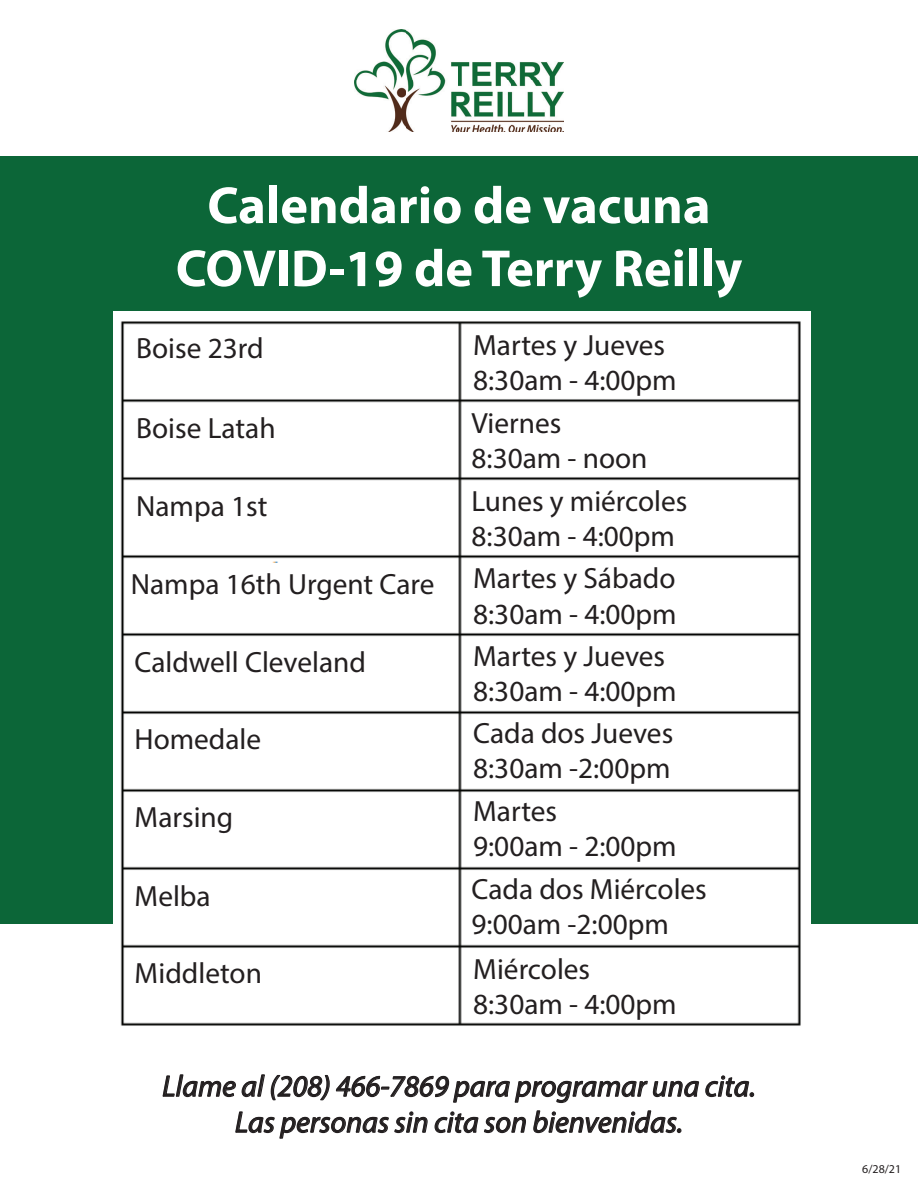
<style>
.page{position:relative;width:918px;height:1188px;background:#fff}
.page>*{position:absolute;margin:0;border:0;box-sizing:border-box;transform-origin:0 0}
.t1{font:700 52.5px/63px "Myriad Pro";color:#fff;text-align:center}
.t2{font:italic 30px/36px "Myriad Pro";color:#231f20;text-align:center}
.t3{font:29.25px/35.2px "Myriad Pro";color:#231f20}
.t4{font:12px "Myriad Pro";color:#231f20}
</style>
<div class="page">
<div style="left:0;top:156px;width:918px;height:767px;background:#0c6638"></div>
<img style="left:355px;top:29px;width:208px;height:103px">
<img style="left:114px;top:311px;width:696px;height:715px">
<div style="left:131px;top:328px;width:320px;height:65px;background:#fff"></div>
<div style="left:464px;top:328px;width:332px;height:69px;background:#fff"></div>
<div style="left:463px;top:405px;width:331px;height:70px;background:#fff"></div>
<div style="left:463px;top:483px;width:331px;height:70px;background:#fff"></div>
<div style="left:131px;top:408px;width:320px;height:65px;background:#fff"></div>
<div style="left:464px;top:561px;width:332px;height:69px;background:#fff"></div>
<div style="left:464px;top:638px;width:332px;height:70px;background:#fff"></div>
<div style="left:464px;top:716px;width:332px;height:69px;background:#fff"></div>
<div style="left:464px;top:794px;width:332px;height:69px;background:#fff"></div>
<div style="left:463px;top:872px;width:331px;height:69px;background:#fff"></div>
<div style="left:464px;top:951px;width:332px;height:70px;background:#fff"></div>
<div style="left:131px;top:486px;width:320px;height:64px;background:#fff"></div>
<div style="left:126px;top:563px;width:319px;height:65px;background:#fff"></div>
<div style="left:129px;top:641px;width:320px;height:65px;background:#fff"></div>
<div style="left:129px;top:718px;width:320px;height:65px;background:#fff"></div>
<div style="left:129px;top:796px;width:320px;height:65px;background:#fff"></div>
<div style="left:129px;top:873px;width:320px;height:65px;background:#fff"></div>
<div style="left:129px;top:952px;width:320px;height:65px;background:#fff"></div>
<svg style="left:162px;top:1074px;width:592px;height:30px"></svg>
<svg style="left:235px;top:1111px;width:193px;height:28px"></svg>
<svg style="left:434px;top:1111px;width:92px;height:23px"></svg>
<svg style="left:533px;top:1110px;width:148px;height:24px"></svg>
<h1 class="t1" style="left:176px;top:172px;width:568px">Calendario de vacuna<br>COVID-19 de Terry Reilly</h1>
<p class="t3" style="left:136px;top:330px;width:129px">Boise 23rd</p>
<p class="t3" style="left:473px;top:327px;width:205px">Martes y Jueves<br>8:30am - 4:00pm</p>
<p class="t3" style="left:472px;top:405px;width:177px">Viernes<br>8:30am - noon</p>
<p class="t3" style="left:472px;top:483px;width:217px">Lunes y miércoles<br>8:30am - 4:00pm</p>
<p class="t3" style="left:136px;top:410px;width:141px">Boise Latah</p>
<p class="t3" style="left:136px;top:488px;width:133px">Nampa 1st</p>
<p class="t3" style="left:131px;top:566px;width:305px">Nampa 16th Urgent Care</p>
<p class="t3" style="left:135px;top:644px;width:233px">Caldwell Cleveland</p>
<p class="t3" style="left:135px;top:721px;width:128px">Homedale</p>
<p class="t3" style="left:135px;top:799px;width:100px">Marsing</p>
<p class="t3" style="left:135px;top:878px;width:78px">Melba</p>
<p class="t3" style="left:135px;top:955px;width:129px">Middleton</p>
<p class="t3" style="left:473px;top:560px;width:205px">Martes y Sábado<br>8:30am - 4:00pm</p>
<p class="t3" style="left:473px;top:638px;width:205px">Martes y Jueves<br>8:30am - 4:00pm</p>
<p class="t3" style="left:473px;top:715px;width:202px">Cada dos Jueves<br>8:30am -2:00pm</p>
<p class="t3" style="left:473px;top:793px;width:205px">Martes<br>9:00am - 2:00pm</p>
<p class="t3" style="left:472px;top:871px;width:237px">Cada dos Miércoles<br>9:00am -2:00pm</p>
<p class="t3" style="left:473px;top:951px;width:205px">Miércoles<br>8:30am - 4:00pm</p>
<p class="t2" style="left:162px;top:1068px;width:595px">Llame al (208) 466-7869 para programar una cita.<br>Las personas sin cita son bienvenidas.</p>
<p class="t4" style="left:862px;top:1162px;width:41px">6/28/21</p>
</div>
